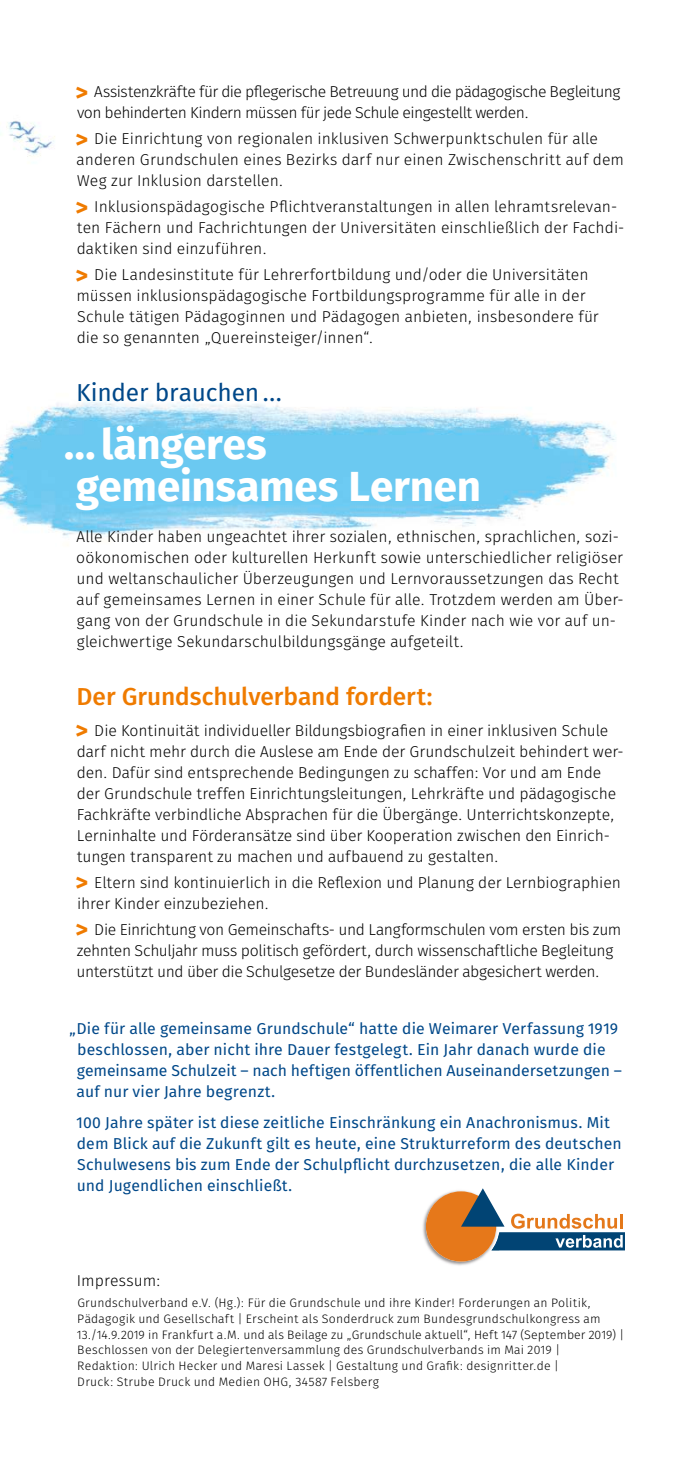
<style>
.page{position:relative;width:695px;height:1474px;background:#fff}
.page>*{position:absolute;margin:0;border:0;box-sizing:border-box;transform-origin:0 0}
.t1{font:700 42px/42px "Fira Sans OT";letter-spacing:-.005em;color:#fff}
.t2{font:24.5px "Fira Sans OT Medium";letter-spacing:-.005em;color:#ef7b00}
.t3{font:24.5px "Fira Sans OT";letter-spacing:-.01em;color:#004889}
.t4{font:15.75px/21px "Fira Sans OT Light";color:#000}
.t5{font:15.75px/21px "Fira Sans OT";letter-spacing:.005em;color:#004889}
.t6{font:15.75px/21px "Fira Sans OT Light";letter-spacing:-.02em;color:#000}
.t7{font:15.75px/21px "Fira Sans OT Light";letter-spacing:-.03em;color:#000}
.t8{font:12.25px/15.8px "Fira Sans OT Light";letter-spacing:.02em;color:#000}
.s1{font-family:"Fira Sans OT";font-weight:700;font-size:24.5px;color:#ef7b00}
.s2{font-size:24.68px}
.s3{font-size:42.88px}
</style>
<div class="page">
<img style="left:0;top:400px;width:616px;height:139px">
<img style="left:422px;top:1190px;width:77px;height:76px">
<div style="left:426px;top:1191px;width:70px;height:70px;background:#e6781a;border-radius:35px"></div>
<svg style="left:461px;top:1188px;width:164px;height:62px"></svg>
<img style="left:6px;top:121px;width:49px;height:36px">
<p class="t7" style="left:75px;top:82px;width:546px"><span class="s1">&gt;</span> Assistenzkräfte für die pflegerische Betreuung und die pädagogische Begleitung von behinderten Kindern müssen für jede Schule eingestellt werden.</p>
<p class="t4" style="left:75px;top:129px;width:550px"><span class="s1">&gt;</span> Die Einrichtung von regionalen inklusiven Schwerpunktschulen für alle anderen Grundschulen eines Bezirks darf nur einen Zwischenschritt auf dem<br>Weg zur Inklusion darstellen.</p>
<p class="t4" style="left:75px;top:197px;width:550px"><span class="s1">&gt;</span> Inklusionspädagogische Pflichtveranstaltungen in allen lehramtsrelevan&shy;ten Fächern und Fachrichtungen der Universitäten einschließlich der Fachdi&shy;daktiken sind einzuführen.</p>
<p class="t4" style="left:75px;top:265px;width:524px"><span class="s1">&gt;</span> Die Landesinstitute für Lehrerfortbildung und/oder die Universitäten müssen inklusionspädagogische Fortbildungsprogramme für alle in der Schule tätigen Pädagoginnen und Pädagogen anbieten, insbesondere für die so genannten „Quereinsteiger/innen“.</p>
<h2 class="t3" style="left:76px;top:376px;width:207px">Kinder brauchen<span class="s2">…</span></h2>
<h1 class="t1" style="left:64px;top:426px;width:419px"><span class="s3">…</span>längeres gemeinsames Lernen</h1>
<p class="t4" style="left:76px;top:527px;width:549px">Alle Kinder haben ungeachtet ihrer sozialen, ethnischen, sprachlichen, sozi&shy;oökonomischen oder kulturellen Herkunft sowie unterschiedlicher religiöser und weltanschaulicher Überzeugungen und Lernvoraussetzungen das Recht auf gemeinsames Lernen in einer Schule für alle. Trotzdem werden am Über&shy;gang von der Grundschule in die Sekundarstufe Kinder nach wie vor auf un&shy;gleichwertige Sekundarschulbildungsgänge aufgeteilt.</p>
<h2 class="t2" style="left:77px;top:679px;width:357px">Der Grundschulverband fordert:</h2>
<p class="t4" style="left:75px;top:721px;width:549px"><span class="s1">&gt;</span> Die Kontinuität individueller Bildungsbiografien in einer inklusiven Schule darf nicht mehr durch die Auslese am Ende der Grundschulzeit behindert wer&shy;den. Dafür sind entsprechende Bedingungen zu schaffen: Vor und am Ende der Grundschule treffen Einrichtungsleitungen, Lehrkräfte und pädagogische Fachkräfte verbindliche Absprachen für die Übergänge. Unterrichtskonzepte, Lerninhalte und Förderansätze sind über Kooperation zwischen den Einrich&shy;tungen transparent zu machen und aufbauend zu gestalten.</p>
<p class="t4" style="left:75px;top:873px;width:547px"><span class="s1">&gt;</span> Eltern sind kontinuierlich in die Reflexion und Planung der Lernbiographien ihrer Kinder einzubeziehen.</p>
<p class="t6" style="left:75px;top:920px;width:547px"><span class="s1">&gt;</span> Die Einrichtung von Gemeinschafts- und Langformschulen vom ersten bis zum zehnten Schuljahr muss politisch gefördert, durch wissenschaftliche Begleitung unterstützt und über die Schulgesetze der Bundesländer abgesichert werden.</p>
<p class="t5" style="left:76px;top:1018px;width:547px;text-indent:-7px">„Die für alle gemeinsame Grundschule“ hatte die Weimarer Verfassung 1919 beschlossen, aber nicht ihre Dauer festgelegt. Ein Jahr danach wurde die gemeinsame Schulzeit – nach heftigen öffentlichen Auseinandersetzungen – auf nur vier Jahre begrenzt.</p>
<p class="t5" style="left:76px;top:1112px;width:547px">100 Jahre später ist diese zeitliche Einschränkung ein Anachronismus. Mit dem Blick auf die Zukunft gilt es heute, eine Strukturreform des deutschen Schulwesens bis zum Ende der Schulpflicht durchzusetzen, die alle Kinder und Jugendlichen einschließt.</p>
<p class="t4" style="left:77px;top:1271px;width:85px">Impressum:</p>
<p class="t8" style="left:77px;top:1295px;width:548px">Grundschulverband e.V. (Hg.): Für die Grundschule und ihre Kinder! Forderungen an Politik, Pädagogik und Gesellschaft | Erscheint als Sonderdruck zum Bundesgrundschulkongress am 13./14.9.2019 in Frankfurt a.M. und als Beilage zu „Grundschule aktuell“, Heft 147 (September 2019) | Beschlossen von der Delegiertenversammlung des Grundschulverbands im Mai 2019 |<br>Redaktion: Ulrich Hecker und Maresi Lassek | Gestaltung und Grafik: designritter.de |<br>Druck: Strube Druck und Medien OHG, 34587 Felsberg</p>
</div>
